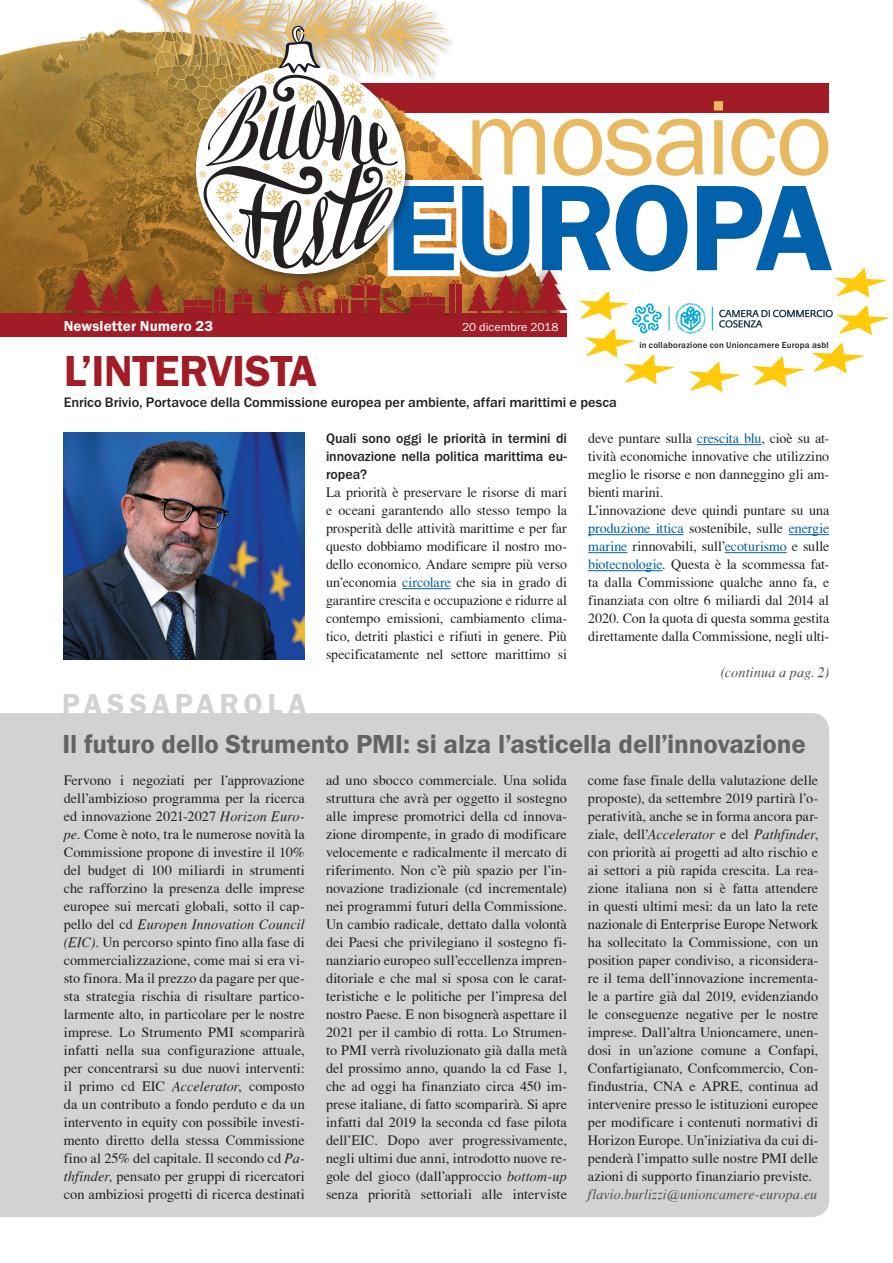
<style>
.page{position:relative;width:893px;height:1263px;background:#fff}
.page>*{position:absolute;margin:0;border:0;box-sizing:border-box;transform-origin:0 0}
.t1{font:600 126.15px "Franklin Gothic Itc T";letter-spacing:-.025em;color:#0161ab}
.t2{font:109.65px "Franklin Gothic Itc T";letter-spacing:-.03em;color:#e8b961}
.t3{font:600 45px "Franklin Gothic Itc T";letter-spacing:-.015em;color:#a11c25}
.t4{font:600 30px "Franklin Gothic Itc T";letter-spacing:.16em;color:#d1d2d4}
.t5{font:600 27px "Franklin Gothic Itc T";letter-spacing:-.005em;color:#636366}
.t6{font:600 15px "Franklin Gothic Itc T";letter-spacing:.005em;color:#fff}
.t7{font:14.25px/18px "T Acc LAD";color:#231f20;text-align:justify}
.t8{font:500 14.25px/18px "Franklin Gothic Itc T";letter-spacing:-.005em;color:#231f20;text-align:justify}
.t9{font:14.25px "T Acc LAD Italic";color:#231f20}
.t10{font:14.25px "T Acc LAD Italic";letter-spacing:.005em;color:#4b4c4d}
.t11{font:12px "Franklin Gothic Itc T";letter-spacing:.005em;color:#fff}
.t12{font:500 9px "Franklin Gothic Itc T";letter-spacing:.02em;color:#231f20}
.s1{color:#035ea0}
.s2{font-family:"T Acc LAD Italic"}
.s3{font-family:"T Acc LAD"}
</style>
<div class="page">
<div style="left:0;top:713px;width:829px;height:504px;background:#d1d2d4"></div>
<hr style="left:402px;top:588px;width:49px;height:1px;background:#035ea0">
<div style="left:0;top:313px;width:567px;height:23px;background:#a11c25"></div>
<img style="left:64px;top:432px;width:241px;height:227px">
<hr style="left:697px;top:444px;width:64px;height:1px;background:#035ea0">
<hr style="left:588px;top:534px;width:95px;height:1px;background:#035ea0">
<hr style="left:789px;top:534px;width:40px;height:1px;background:#035ea0">
<hr style="left:588px;top:552px;width:39px;height:1px;background:#035ea0">
<hr style="left:725px;top:552px;width:62px;height:1px;background:#035ea0">
<hr style="left:588px;top:570px;width:74px;height:1px;background:#035ea0">
<img style="left:0;top:41px;width:64px;height:272px">
<div style="left:52px;top:261px;width:519px;height:60px;background:#231f20;opacity:.4"></div>
<svg style="left:64px;top:0;width:825px;height:392px"></svg>
<h2 class="t2" style="left:464px;top:74px;width:370px">mosaico</h2>
<h1 class="t1" style="left:385px;top:155px;width:449px">EUROPA</h1>
<p class="t6" style="left:64px;top:317px;width:151px">Newsletter Numero 23</p>
<p class="t11" style="left:462px;top:319px;width:98px">20 dicembre 2018</p>
<p class="t12" style="left:639px;top:340px;width:191px">in collaborazione con Unioncamere Europa asbl</p>
<h3 class="t3" style="left:64px;top:344px;width:255px">L’INTERVISTA</h3>
<p class="t8" style="left:64px;top:393px;width:555px">Enrico Brivio, Portavoce della Commissione europea per ambiente, affari marittimi e pesca</p>
<p class="t8" style="left:326px;top:429px;width:242px">Quali sono oggi le priorità in termini di innovazione nella politica marittima eu&shy;ropea?</p>
<p class="t7" style="left:326px;top:483px;width:242px">La priorità è preservare le risorse di mari e oceani garantendo allo stesso tempo la prosperità delle attività marittime e per far questo dobbiamo modificare il nostro mo&shy;dello economico. Andare sempre più verso un’economia <span class="s1">circolare</span> che sia in grado di garantire crescita e occupazione e ridurre al contempo emissioni, cambiamento clima&shy;tico, detriti plastici e rifiuti in genere. Più specificatamente nel settore marittimo si</p>
<p class="t7" style="left:588px;top:429px;width:242px;text-align:left">deve puntare sulla <span class="s1">crescita blu</span>, cioè su at&shy;tività economiche innovative che utilizzino meglio le risorse e non danneggino gli am&shy;bienti marini.<br>L’innovazione deve quindi puntare su una <span class="s1">produzione ittica</span> sostenibile, sulle <span class="s1">energie marine</span> rinnovabili, sull’<span class="s1">ecoturismo</span> e sulle <span class="s1">biotecnologie</span>. Questa è la scommessa fat&shy;ta dalla Commissione qualche anno fa, e finanziata con oltre 6 miliardi dal 2014 al 2020. Con la quota di questa somma gestita direttamente dalla Commissione, negli ulti-</p>
<h3 class="t4" style="left:62px;top:686px;width:246px">PASSAPAROLA</h3>
<p class="t10" style="left:721px;top:664px;width:110px">(continua a pag. 2)</p>
<h3 class="t5" style="left:63px;top:728px;width:745px">Il futuro dello Strumento PMI: si alza l’asticella dell’innovazione</h3>
<p class="t7" style="left:326px;top:771px;width:242px">ad uno sbocco commerciale. Una solida struttura che avrà per oggetto il sostegno alle imprese promotrici della cd innova&shy;zione dirompente, in grado di modificare velocemente e radicalmente il mercato di riferimento. Non c’è più spazio per l’in&shy;novazione tradizionale (cd incrementale) nei programmi futuri della Commissione.<br>Un cambio radicale, dettato dalla volontà dei Paesi che privilegiano il sostegno fi&shy;nanziario europeo sull’eccellenza impren&shy;ditoriale e che mal si sposa con le carat&shy;teristiche e le politiche per l’impresa del nostro Paese. E non bisognerà aspettare il 2021 per il cambio di rotta. Lo Strumen&shy;to PMI verrà rivoluzionato già dalla metà del prossimo anno, quando la cd Fase 1, che ad oggi ha finanziato circa 450 im&shy;prese italiane, di fatto scomparirà. Si apre infatti dal 2019 la seconda cd fase pilota dell’EIC. Dopo aver progressivamente, negli ultimi due anni, introdotto nuove re&shy;gole del gioco (dall’approccio <span class="s2">bottom-up </span>senza priorità settoriali alle interviste</p>
<p class="t7" style="left:588px;top:771px;width:232px">come fase finale della valutazione delle proposte), da settembre 2019 partirà l’o&shy;peratività, anche se in forma ancora par-</p>
<p class="t7" style="left:64px;top:771px;width:242px">Fervono i negoziati per l’approvazione dell’ambizioso programma per la ricerca ed innovazione 2021-2027 <span class="s2">Horizon Euro&shy;pe</span>. Come è noto, tra le numerose novità la Commissione propone di investire il 10% del budget di 100 miliardi in strumenti che rafforzino la presenza delle imprese europee sui mercati globali, sotto il cap-</p>
<p class="t9" style="left:64px;top:916px;width:242px"><span class="s3">pello del cd</span> Europen Innovation Council</p>
<p class="t7" style="left:64px;top:933px;width:242px"><span class="s2">(EIC).</span> Un percorso spinto fino alla fase di commercializzazione, come mai si era vi&shy;sto finora. Ma il prezzo da pagare per que&shy;sta strategia rischia di risultare partico&shy;larmente alto, in particolare per le nostre imprese. Lo Strumento PMI scomparirà infatti nella sua configurazione attuale, per concentrarsi su due nuovi interventi: il primo cd EIC <span class="s2">Accelerator</span>, composto da un contributo a fondo perduto e da un intervento in equity con possibile investi&shy;mento diretto della stessa Commissione fino al 25% del capitale. Il secondo cd <span class="s2">Pa&shy;thfinder</span>, pensato per gruppi di ricercatori con ambiziosi progetti di ricerca destinati</p>
<p class="t9" style="left:588px;top:826px;width:232px"><span class="s3">ziale, dell’</span>Accelerator <span class="s3">e del</span> Pathfinder<span class="s3">,</span></p>
<p class="t7" style="left:588px;top:843px;width:232px">con priorità ai progetti ad alto rischio e ai settori a più rapida crescita. La rea&shy;zione italiana non si è fatta attendere in questi ultimi mesi: da un lato la rete nazionale di Enterprise Europe Network ha sollecitato la Commissione, con un position paper condiviso, a riconsidera&shy;re il tema dell’innovazione incrementa&shy;le a partire già dal 2019, evidenziando le conseguenze negative per le nostre imprese. Dall’altra Unioncamere, unen&shy;dosi in un’azione comune a Confapi, Confartigianato, Confcommercio, Con&shy;findustria, CNA e APRE, continua ad intervenire presso le istituzioni europee per modificare i contenuti normativi di Horizon Europe. Un’iniziativa da cui di&shy;penderà l’impatto sulle nostre PMI delle azioni di supporto finanziario previste.</p>
<p class="t10" style="left:588px;top:1186px;width:231px">flavio.burlizzi@unioncamere-europa.eu</p>
</div>
